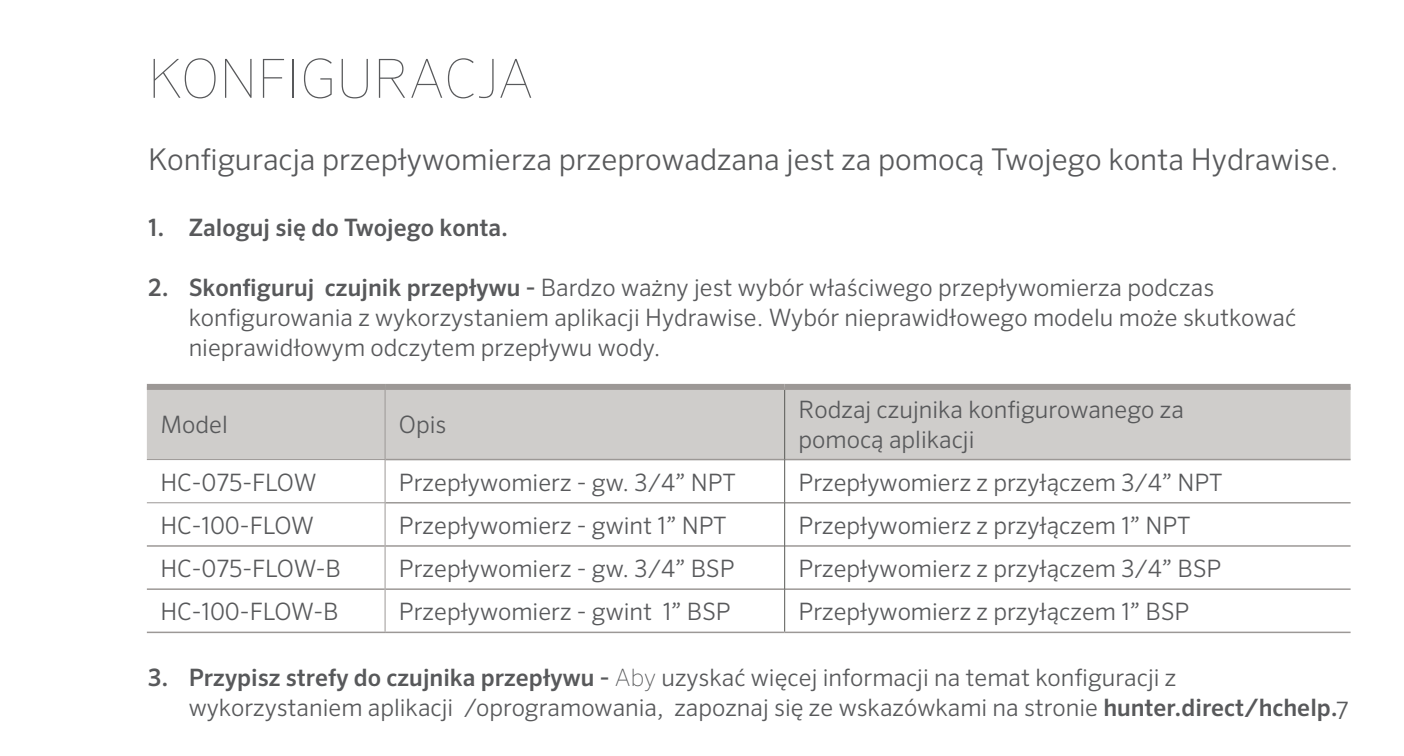
<style>
.page{position:relative;width:1404px;height:756px;background:#fff}
.page>*{position:absolute;margin:0;border:0;box-sizing:border-box;transform-origin:0 0}
.t1{font:100 54px "Sero Pro";letter-spacing:.01em;color:#58595b}
.t2{font:300 30px "Sero Pro";color:#58595b}
.t3{font:300 24px/30px "Sero Pro";color:#58595b}
.t4{font:500 24px "Sero Pro";color:#58595b}
.s1{font-weight:500}
.s2{font-weight:100}
</style>
<div class="page">
<div style="left:147px;top:390px;width:1204px;height:69px;background:#cfcdcb"></div>
<div style="left:147px;top:384px;width:238px;height:6px;background:#9c9896"></div>
<div style="left:385px;top:384px;width:400px;height:6px;background:#9c9896"></div>
<div style="left:785px;top:384px;width:566px;height:6px;background:#9c9896"></div>
<hr style="left:385px;top:459px;width:399px;height:1px;background:#9c9896">
<hr style="left:785px;top:459px;width:566px;height:1px;background:#9c9896">
<hr style="left:385px;top:502px;width:399px;height:2px;background:#9c9896">
<hr style="left:785px;top:502px;width:566px;height:2px;background:#9c9896">
<hr style="left:147px;top:545px;width:238px;height:2px;background:#9c9896">
<hr style="left:385px;top:545px;width:399px;height:2px;background:#9c9896">
<hr style="left:785px;top:545px;width:566px;height:2px;background:#9c9896">
<hr style="left:147px;top:588px;width:238px;height:2px;background:#9c9896">
<hr style="left:385px;top:588px;width:399px;height:2px;background:#9c9896">
<hr style="left:785px;top:588px;width:566px;height:2px;background:#9c9896">
<hr style="left:147px;top:632px;width:238px;height:1px;background:#9c9896">
<hr style="left:385px;top:632px;width:400px;height:1px;background:#9c9896">
<hr style="left:785px;top:632px;width:566px;height:1px;background:#9c9896">
<hr style="left:147px;top:459px;width:238px;height:1px;background:#9c9896">
<hr style="left:147px;top:502px;width:238px;height:1px;background:#9c9896">
<hr style="left:385px;top:390px;width:1px;height:69px;background:#9c9896">
<hr style="left:385px;top:460px;width:1px;height:42px;background:#9c9896">
<hr style="left:385px;top:503px;width:1px;height:43px;background:#9c9896">
<hr style="left:385px;top:546px;width:1px;height:43px;background:#9c9896">
<hr style="left:385px;top:589px;width:1px;height:43px;background:#9c9896">
<hr style="left:784px;top:390px;width:1px;height:70px;background:#585956">
<hr style="left:784px;top:460px;width:1px;height:43px;background:#585956">
<hr style="left:784px;top:503px;width:1px;height:43px;background:#585956">
<hr style="left:784px;top:546px;width:1px;height:43px;background:#585956">
<hr style="left:784px;top:589px;width:1px;height:43px;background:#585956">
<h1 class="t1" style="left:148px;top:47px;width:387px">KONFIGURACJA</h1>
<p class="t2" style="left:148px;top:141px;width:1192px">Konfiguracja przepływomierza przeprowadzana jest za pomocą Twojego konta Hydrawise.</p>
<p class="t4" style="left:148px;top:213px;width:361px">1. Zaloguj się do Twojego konta.</p>
<p class="t3" style="left:189px;top:272px;width:1109px;text-indent:-40px"><span class="s1">2. Skonfiguruj czujnik przepływu -</span> Bardzo ważny jest wybór właściwego przepływomierza podczas konfigurowania z wykorzystaniem aplikacji Hydrawise. Wybór nieprawidłowego modelu może skutkować nieprawidłowym odczytem przepływu wody.</p>
<p class="t3" style="left:160px;top:409px;width:69px">Model</p>
<p class="t3" style="left:399px;top:409px;width:49px">Opis</p>
<p class="t3" style="left:799px;top:394px;width:387px">Rodzaj czujnika konfigurowanego za pomocą aplikacji</p>
<p class="t3" style="left:160px;top:467px;width:158px">HC-075-FLOW</p>
<p class="t3" style="left:399px;top:467px;width:338px">Przepływomierz - gw. 3/4” NPT</p>
<p class="t3" style="left:799px;top:467px;width:426px">Przepływomierz z przyłączem 3/4” NPT</p>
<p class="t3" style="left:160px;top:510px;width:155px">HC-100-FLOW</p>
<p class="t3" style="left:399px;top:510px;width:329px">Przepływomierz - gwint 1” NPT</p>
<p class="t3" style="left:799px;top:510px;width:394px">Przepływomierz z przyłączem 1” NPT</p>
<p class="t3" style="left:160px;top:553px;width:182px">HC-075-FLOW-B</p>
<p class="t3" style="left:399px;top:553px;width:337px">Przepływomierz - gw. 3/4” BSP</p>
<p class="t3" style="left:799px;top:553px;width:424px">Przepływomierz z przyłączem 3/4” BSP</p>
<p class="t3" style="left:160px;top:596px;width:180px">HC-100-FLOW-B</p>
<p class="t3" style="left:399px;top:596px;width:333px">Przepływomierz - gwint 1” BSP</p>
<p class="t3" style="left:799px;top:596px;width:392px">Przepływomierz z przyłączem 1” BSP</p>
<p class="t3" style="left:189px;top:662px;width:1151px;text-indent:-40px"><span class="s1">3. Przypisz strefy do czujnika przepływu -</span> <span class="s2">Aby</span> uzyskać więcej informacji na temat konfiguracji z wykorzystaniem aplikacji /oprogramowania, zapoznaj się ze wskazówkami na stronie <span class="s1">hunter.direct/hchelp.</span></p>
<p class="t3" style="left:1336px;top:695px;width:15px">7</p>
</div>
